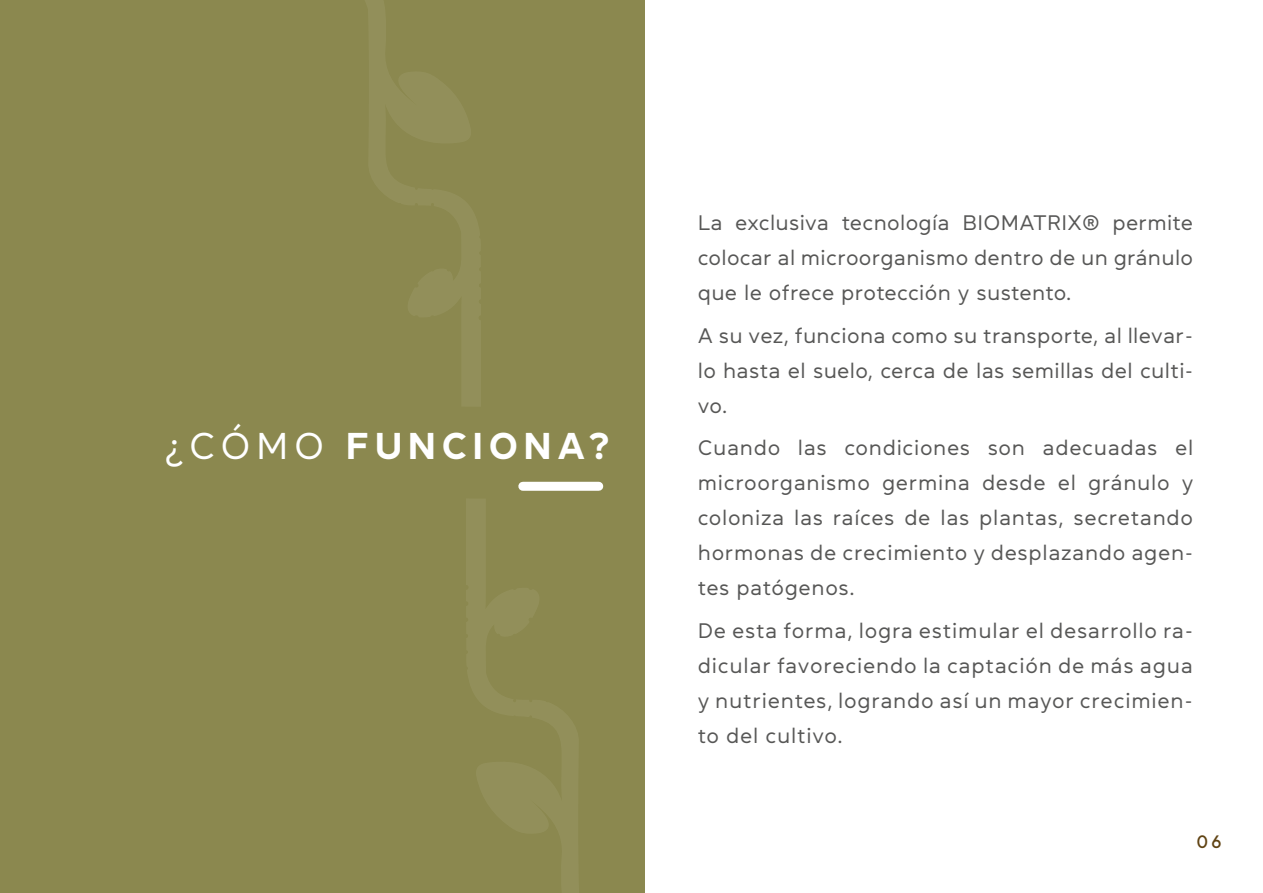
<style>
.page{position:relative;width:1263px;height:893px;background:#fff}
.page>*{position:absolute;margin:0;border:0;box-sizing:border-box;transform-origin:0 0}
.t1{font:700 37.35px "Daikon";letter-spacing:.15em;color:#fff}
.t2{font:21px/35px "Daikon";letter-spacing:.015em;color:#575756;text-align:justify}
.t3{font:500 18px "Daikon";color:#604313}
.s1{font-weight:400}
</style>
<div class="page">
<div style="left:0;top:0;width:644px;height:893px;background:#8b884f"></div>
<div style="left:523px;top:482px;width:76px;height:9px;background:#fff"></div>
<svg style="left:466px;top:499px;width:113px;height:394px"></svg>
<svg style="left:528px;top:601px;width:5px;height:5px"></svg>
<svg style="left:512px;top:618px;width:5px;height:4px"></svg>
<svg style="left:512px;top:601px;width:5px;height:5px"></svg>
<svg style="left:496px;top:617px;width:5px;height:5px"></svg>
<svg style="left:496px;top:601px;width:5px;height:5px"></svg>
<svg style="left:480px;top:683px;width:4px;height:3px"></svg>
<svg style="left:480px;top:666px;width:4px;height:4px"></svg>
<svg style="left:480px;top:650px;width:4px;height:4px"></svg>
<svg style="left:480px;top:634px;width:4px;height:4px"></svg>
<svg style="left:480px;top:618px;width:4px;height:4px"></svg>
<svg style="left:480px;top:601px;width:5px;height:5px"></svg>
<svg style="left:480px;top:585px;width:5px;height:5px"></svg>
<svg style="left:365px;top:0;width:116px;height:406px"></svg>
<svg style="left:414px;top:299px;width:5px;height:5px"></svg>
<svg style="left:430px;top:283px;width:5px;height:5px"></svg>
<svg style="left:430px;top:299px;width:5px;height:5px"></svg>
<svg style="left:446px;top:283px;width:5px;height:5px"></svg>
<svg style="left:446px;top:299px;width:5px;height:5px"></svg>
<svg style="left:463px;top:219px;width:4px;height:3px"></svg>
<svg style="left:463px;top:235px;width:4px;height:4px"></svg>
<svg style="left:463px;top:251px;width:4px;height:4px"></svg>
<svg style="left:463px;top:267px;width:4px;height:4px"></svg>
<svg style="left:463px;top:283px;width:4px;height:5px"></svg>
<svg style="left:462px;top:299px;width:5px;height:5px"></svg>
<svg style="left:462px;top:315px;width:5px;height:5px"></svg>
<h1 class="t1" style="left:165px;top:427px;width:445px"><span class="s1">¿CÓMO</span> FUNCIONA?</h1>
<p class="t2" style="left:698px;top:205px;width:497px">La exclusiva tecnología BIOMATRIX® permite colocar al microorganismo dentro de un gránulo que le ofrece protección y sustento.</p>
<p class="t2" style="left:698px;top:318px;width:497px">A su vez, funciona como su transporte, al llevar&shy;lo hasta el suelo, cerca de las semillas del culti&shy;vo.</p>
<p class="t2" style="left:698px;top:430px;width:497px">Cuando las condiciones son adecuadas el microorganismo germina desde el gránulo y coloniza las raíces de las plantas, secretando hormonas de crecimiento y desplazando agen&shy;tes patógenos.</p>
<p class="t2" style="left:698px;top:613px;width:497px">De esta forma, logra estimular el desarrollo ra&shy;dicular favoreciendo la captación de más agua y nutrientes, logrando así un mayor crecimien&shy;to del cultivo.</p>
<p class="t3" style="left:1196px;top:833px;width:27px">06</p>
</div>
